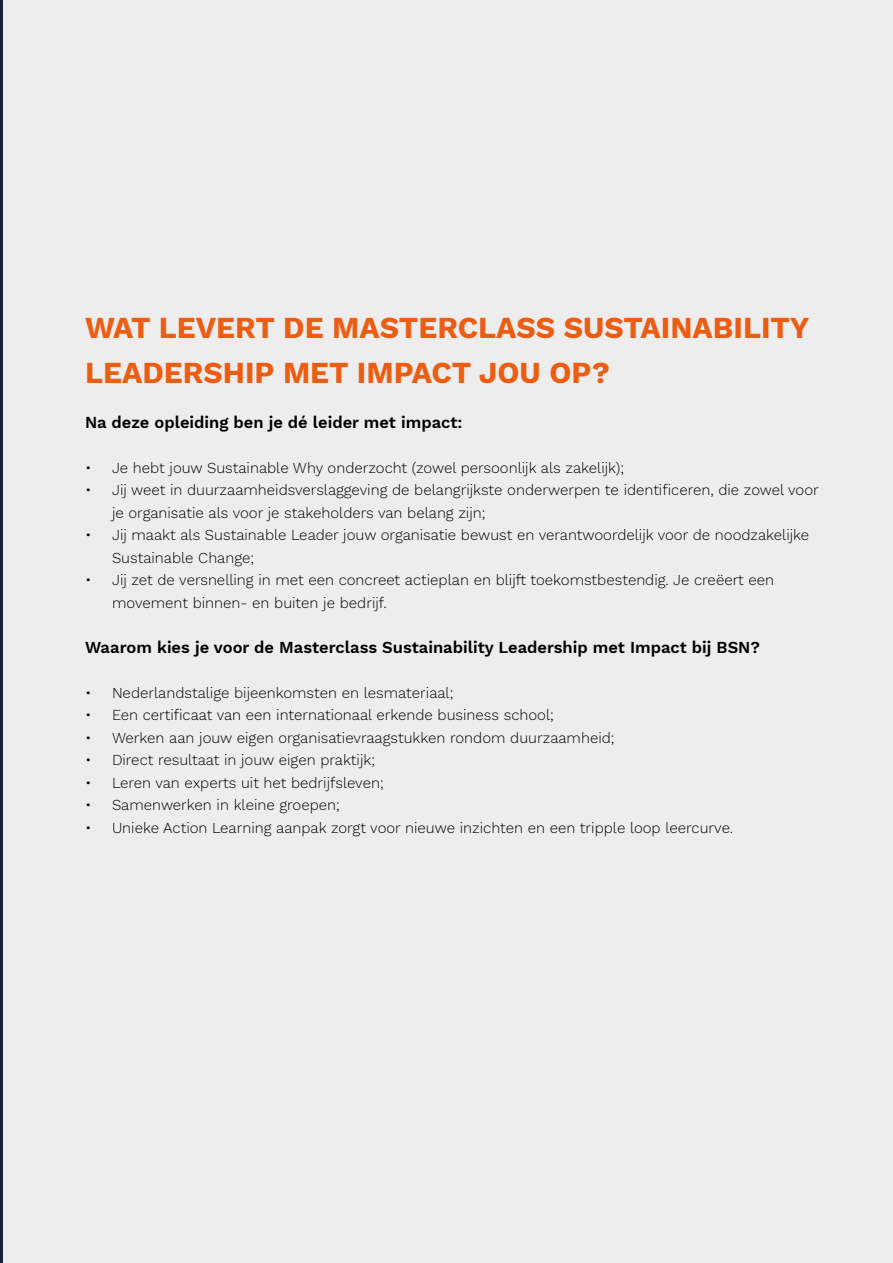
<style>
.page{position:relative;width:893px;height:1263px;background:#fff}
.page>*{position:absolute;margin:0;border:0;box-sizing:border-box;transform-origin:0 0}
.t1{font:700 30px/45px "Work Sans";color:#eb5d12}
.t2{font:600 16.5px "Work Sans";color:#000}
.t3{font:300 15px/22.5px "Work Sans";color:#000}
</style>
<div class="page">
<div style="left:3px;top:0;width:890px;height:1263px;background:#eeeded"></div>
<hr style="left:0;top:0;width:2px;height:1263px;background:#162038">
<h1 class="t1" style="left:85px;top:304px;width:726px">WAT LEVERT DE MASTERCLASS SUSTAINABILITY<br>LEADERSHIP MET IMPACT JOU OP?</h1>
<p class="t2" style="left:85px;top:409px;width:379px">Na deze opleiding ben je dé leider met impact:</p>
<p class="t3" style="left:85px;top:456px;width:540px">• Je hebt jouw Sustainable Why onderzocht (zowel persoonlijk als zakelijk);</p>
<p class="t3" style="left:112px;top:478px;width:708px;text-indent:-27px">• Jij weet in duurzaamheidsverslaggeving de belangrijkste onderwerpen te identificeren, die zowel voor je organisatie als voor je stakeholders van belang zijn;</p>
<p class="t3" style="left:112px;top:523px;width:699px;text-indent:-27px">• Jij maakt als Sustainable Leader jouw organisatie bewust en verantwoordelijk voor de noodzakelijke<br>Sustainable Change;</p>
<p class="t3" style="left:112px;top:568px;width:663px;text-indent:-27px">• Jij zet de versnelling in met een concreet actieplan en blijft toekomstbestendig. Je creëert een movement binnen- en buiten je bedrijf.</p>
<p class="t2" style="left:85px;top:634px;width:677px">Waarom kies je voor de Masterclass Sustainability Leadership met Impact bij BSN?</p>
<p class="t3" style="left:85px;top:681px;width:370px">• Nederlandstalige bijeenkomsten en lesmateriaal;</p>
<p class="t3" style="left:85px;top:703px;width:470px">• Een certificaat van een internationaal erkende business school;</p>
<p class="t3" style="left:85px;top:726px;width:531px">• Werken aan jouw eigen organisatievraagstukken rondom duurzaamheid;</p>
<p class="t3" style="left:85px;top:748px;width:292px">• Direct resultaat in jouw eigen praktijk;</p>
<p class="t3" style="left:85px;top:771px;width:300px">• Leren van experts uit het bedrijfsleven;</p>
<p class="t3" style="left:85px;top:793px;width:256px">• Samenwerken in kleine groepen;</p>
<p class="t3" style="left:85px;top:816px;width:650px">• Unieke Action Learning aanpak zorgt voor nieuwe inzichten en een tripple loop leercurve.</p>
</div>
